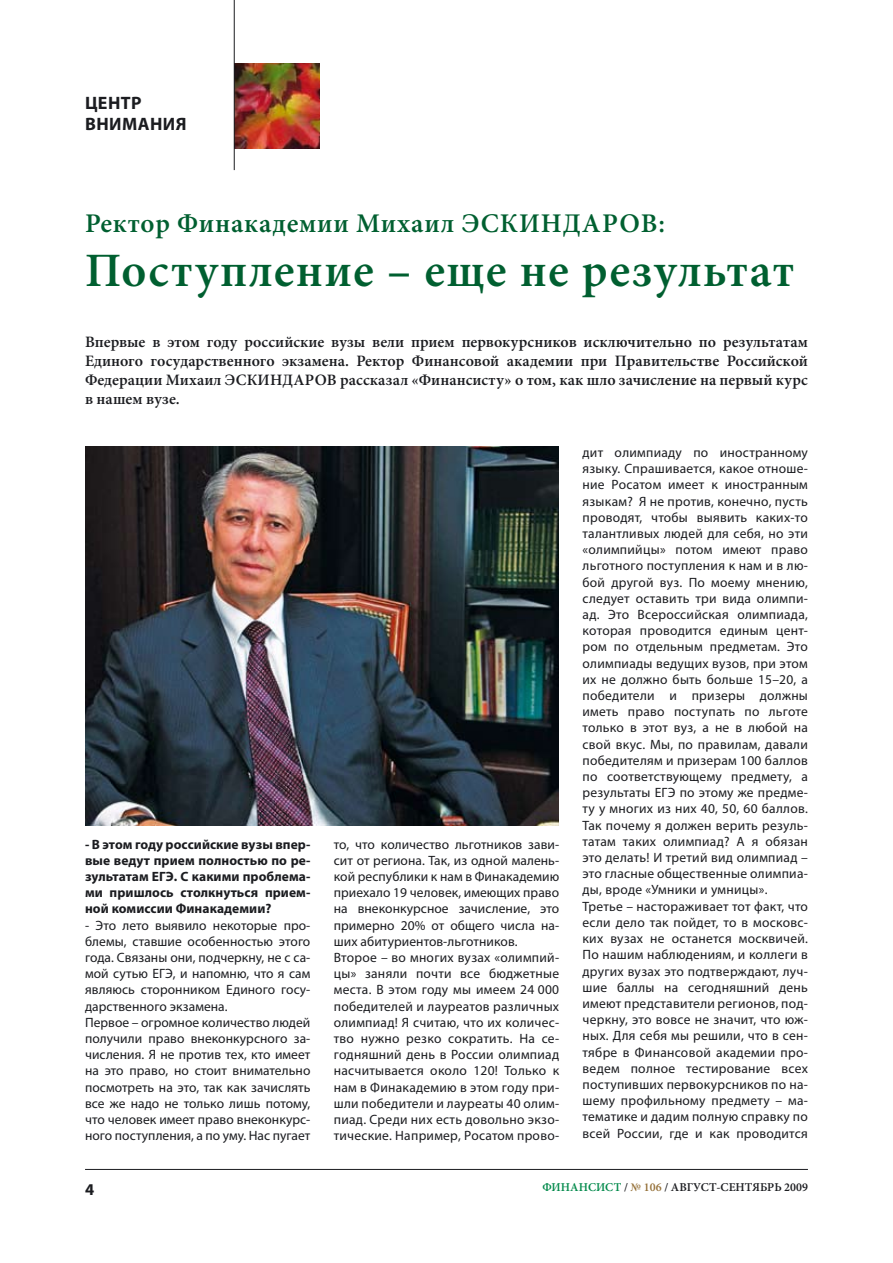
<style>
.page{position:relative;width:893px;height:1263px;background:#fff}
.page>*{position:absolute;margin:0;border:0;box-sizing:border-box;transform-origin:0 0}
.t1{font:600 48px "Minion Pro";letter-spacing:.025em;color:#005f30}
.t2{font:600 27px "Minion Pro";letter-spacing:.025em;color:#005f30}
.t3{font:700 18px/21.6px "Myriad Pro";letter-spacing:.025em;color:#1b1c20}
.t4{font:700 16.5px "Myriad Pro";color:#1b1c20}
.t5{font:600 15.9px/19px "Minion Pro";color:#1b1c20;text-align:justify}
.t6{font:13.5px/16.2px "Myriad Pro";letter-spacing:.02em;color:#1b1c20}
.t7{font:700 13.5px/16.2px "Myriad Pro";letter-spacing:.005em;color:#1b1c20;text-align:justify}
.t8{font:600 12px "Minion Pro";color:#1b1c20}
.s1{color:#00894a}
.s2{color:#957139}
</style>
<div class="page">
<hr style="left:85px;top:1169px;width:723px;height:1px;background:#1b1c20">
<img style="left:235px;top:64px;width:84px;height:85px">
<hr style="left:234px;top:0;width:1px;height:170px;background:#1b1c20">
<img style="left:85px;top:447px;width:473px;height:379px">
<h3 class="t3" style="left:85px;top:91px;width:103px">ЦЕНТР<br>ВНИМАНИЯ</h3>
<h2 class="t2" style="left:85px;top:207px;width:582px">Ректор Финакадемии Михаил Эскиндаров:</h2>
<h1 class="t1" style="left:85px;top:242px;width:711px">Поступление – еще не результат</h1>
<p class="t5" style="left:85px;top:333px;width:724px">Впервые в этом году российские вузы вели прием первокурсников исключительно по результатам Единого государственного экзамена. Ректор Финансовой академии при Правительстве Российской Федерации Михаил Эскин даров рассказал «Финансисту» о том, как шло зачисление на первый курс в нашем вузе.</p>
<p class="t7" style="left:85px;top:835px;width:227px">- В этом году российские вузы впер&shy;вые ведут прием полностью по ре&shy;зультатам ЕГЭ. С какими проблема&shy;ми пришлось столкнуться прием&shy;ной комиссии Финакадемии?</p>
<p class="t6" style="left:85px;top:917px;width:227px">- Это лето выявило некоторые про&shy;блемы, ставшие особенностью этого года. Связаны они, подчеркну, не с са&shy;мой сутью ЕГЭ, и напомню, что я сам являюсь сторонником Единого госу&shy;дарственного экзамена.<br>Первое – огромное количество людей получили право внеконкурсного за&shy;числения. Я не против тех, кто имеет на это право, но стоит внимательно посмотреть на это, так как зачислять все же надо не только лишь потому, что человек имеет право внеконкурс&shy;ного поступления, а по уму. Нас пугает</p>
<p class="t6" style="left:334px;top:836px;width:227px">то, что количество льготников зави&shy;сит от региона. Так, из одной малень&shy;кой республики к нам в Финакадемию приехало 19 человек, имеющих право на внеконкурсное зачисление, это примерно 20% от общего числа на&shy;ших абитуриентов-льготников.<br>Второе – во многих вузах «олимпий&shy;цы» заняли почти все бюджетные места. В этом году мы имеем 24 000 победителей и лауреатов различных олимпиад! Я считаю, что их количес&shy;тво нужно резко сократить. На се&shy;годняшний день в России олимпиад насчитывается около 120! Только к нам в Финакадемию в этом году при&shy;шли победители и лауреаты 40 олим&shy;пиад. Среди них есть довольно экзо&shy;тические. Например, Росатом прово-</p>
<p class="t6" style="left:583px;top:444px;width:227px">дит олимпиаду по иностранному языку. Спрашивается, какое отноше&shy;ние Росатом имеет к иностранным языкам? Я не против, конечно, пусть проводят, чтобы выявить каких-то талантливых людей для себя, но эти «олимпийцы» потом имеют право льготного поступления к нам и в лю&shy;бой другой вуз. По моему мнению, следует оставить три вида олимпи&shy;ад. Это Всероссийская олимпиада, которая проводится единым цент&shy;ром по отдельным предметам. Это олимпиады ведущих вузов, при этом их не должно быть больше 15–20, а победители и призеры должны иметь право поступать по льготе только в этот вуз, а не в любой на свой вкус. Мы, по правилам, давали победителям и призерам 100 баллов по соответствующему предмету, а результаты ЕГЭ по этому же предме&shy;ту у многих из них 40, 50, 60 баллов.<br>Так почему я должен верить резуль&shy;татам таких олимпиад? А я обязан это делать! И третий вид олимпиад – это гласные общественные олимпиа&shy;ды, вроде «Умники и умницы».<br>Третье – настораживает тот факт, что если дело так пойдет, то в московс&shy;ких вузах не останется москвичей.<br>По нашим наблюдениям, и коллеги в других вузах это подтверждают, луч&shy;шие баллы на сегодняшний день имеют представители регионов, под&shy;черкну, это вовсе не значит, что юж&shy;ных. Для себя мы решили, что в сен&shy;тябре в Финансовой академии про&shy;ведем полное тестирование всех поступивших первокурсников по на&shy;шему профильному предмету – ма&shy;тематике и дадим полную справку по всей России, где и как проводится</p>
<p class="t4" style="left:85px;top:1178px;width:11px">4</p>
<p class="t8" style="left:542px;top:1180px;width:219px"><span class="s1">ФИНАНСИСТ</span> / <span class="s2">№ 106</span> / АВГУСТ-СЕНТЯБРЬ</p>
<p class="t8" style="left:784px;top:1180px;width:25px">2009</p>
</div>
